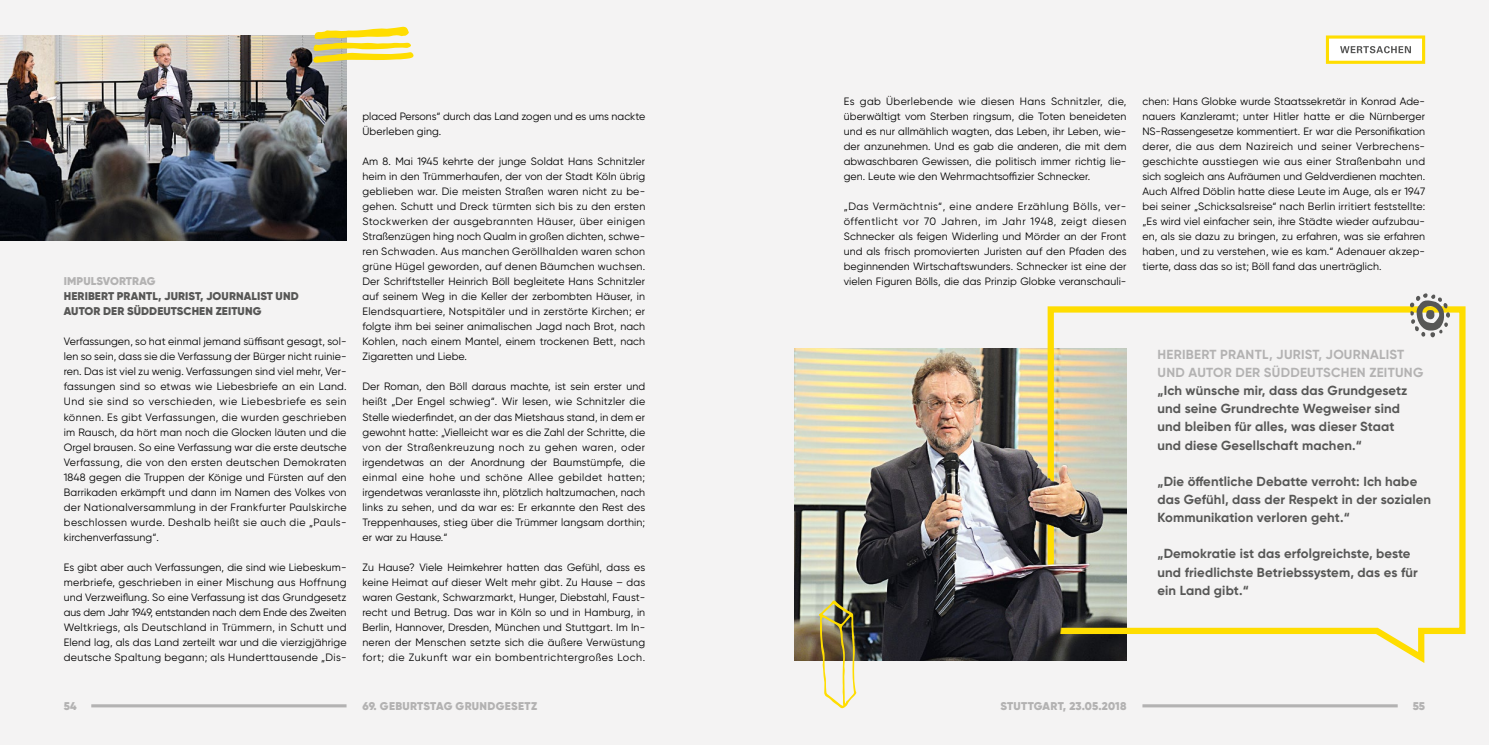
<style>
.page{position:relative;width:1489px;height:745px;background:#fff}
.page>*{position:absolute;margin:0;border:0;box-sizing:border-box;transform-origin:0 0}
.t1{font:700 13.12px/18.1px "Gilroy";letter-spacing:.01em;color:#575756}
.t2{font:700 13.12px/18.1px "Gilroy";letter-spacing:.02em;color:#b3b2b2}
.t3{font:900 11.25px/15px "Gilroy";letter-spacing:.01em;color:#575756}
.t4{font:900 11.25px "Gilroy";letter-spacing:.015em;color:#b3b2b2}
.t5{font:10.62px/15px "Gilroy";letter-spacing:.01em;color:#000;text-align:justify}
</style>
<div class="page">
<div style="left:0;top:0;width:1488px;height:744px;background:#f4f3f3"></div>
<img style="left:794px;top:348px;width:250px;height:312px">
<svg style="left:1044px;top:306px;width:422px;height:357px"></svg>
<img style="left:0;top:35px;width:346px;height:205px">
<img style="left:818px;top:600px;width:38px;height:108px">
<svg style="left:313px;top:26px;width:101px;height:37px"></svg>
<svg style="left:1409px;top:293px;width:40px;height:44px"></svg>
<svg style="left:91px;top:704px;width:255px;height:3px"></svg>
<svg style="left:1142px;top:704px;width:255px;height:3px"></svg>
<div style="left:1327px;top:37px;width:96px;height:25px;background:#fff"></div>
<div style="left:1325px;top:35px;width:99px;height:29px;border:3px solid #fd0"></div>
<svg style="left:1340px;top:46px;width:70px;height:7px"></svg>
<p class="t4" style="left:64px;top:274px;width:93px">IMPULSVORTRAG</p>
<p class="t3" style="left:64px;top:289px;width:236px">HERIBERT PRANTL, JURIST, JOURNALIST UND<br>AUTOR DER SÜDDEUTSCHEN ZEITUNG</p>
<p class="t5" style="left:64px;top:334px;width:284px;text-align:left">Verfassungen, so hat einmal jemand süffisant gesagt, sol&shy;len so sein, dass sie die Verfassung der Bürger nicht ruinie&shy;ren. Das ist viel zu wenig. Verfassungen sind viel mehr, Ver&shy;fassungen sind so etwas wie Liebesbriefe an ein Land.<br>Und sie sind so verschieden, wie Liebesbriefe es sein können. Es gibt Verfassungen, die wurden geschrieben im Rausch, da hört man noch die Glocken läuten und die Orgel brausen. So eine Verfassung war die erste deutsche Verfassung, die von den ersten deutschen Demokraten 1848 gegen die Truppen der Könige und Fürsten auf den Barrikaden erkämpft und dann im Namen des Volkes von der Nationalversammlung in der Frankfurter Paulskirche beschlossen wurde. Deshalb heißt sie auch die „Pauls&shy;kirchenverfassung“.</p>
<p class="t5" style="left:64px;top:559px;width:284px">Es gibt aber auch Verfassungen, die sind wie Liebeskum&shy;merbriefe, geschrieben in einer Mischung aus Hoffnung und Verzweiflung. So eine Verfassung ist das Grundgesetz aus dem Jahr 1949, entstanden nach dem Ende des Zweiten Weltkriegs, als Deutschland in Trümmern, in Schutt und Elend lag, als das Land zerteilt war und die vierzigjährige deutsche Spaltung begann; als Hunderttausende „Dis-</p>
<p class="t5" style="left:362px;top:109px;width:284px">placed Persons“ durch das Land zogen und es ums nackte<br>Überleben ging.</p>
<p class="t5" style="left:362px;top:154px;width:284px">Am 8. Mai 1945 kehrte der junge Soldat Hans Schnitzler heim in den Trümmerhaufen, der von der Stadt Köln übrig geblieben war. Die meisten Straßen waren nicht zu be&shy;gehen. Schutt und Dreck türmten sich bis zu den ersten Stockwerken der ausgebrannten Häuser, über einigen Straßenzügen hing noch Qualm in großen dichten, schwe&shy;ren Schwaden. Aus manchen Geröllhalden waren schon grüne Hügel geworden, auf denen Bäumchen wuchsen.<br>Der Schriftsteller Heinrich Böll begleitete Hans Schnitzler auf seinem Weg in die Keller der zerbombten Häuser, in Elendsquartiere, Notspitäler und in zerstörte Kirchen; er folgte ihm bei seiner animalischen Jagd nach Brot, nach Kohlen, nach einem Mantel, einem trockenen Bett, nach Zigaretten und Liebe.</p>
<p class="t5" style="left:362px;top:379px;width:284px">Der Roman, den Böll daraus machte, ist sein erster und heißt „Der Engel schwieg“. Wir lesen, wie Schnitzler die Stelle wiederfindet, an der das Mietshaus stand, in dem er gewohnt hatte: „Vielleicht war es die Zahl der Schritte, die von der Straßenkreuzung noch zu gehen waren, oder irgendetwas an der Anordnung der Baumstümpfe, die einmal eine hohe und schöne Allee gebildet hatten; irgendetwas veranlasste ihn, plötzlich haltzumachen, nach links zu sehen, und da war es: Er erkannte den Rest des Treppenhauses, stieg über die Trümmer langsam dorthin; er war zu Hause.“</p>
<p class="t5" style="left:362px;top:559px;width:284px">Zu Hause? Viele Heimkehrer hatten das Gefühl, dass es keine Heimat auf dieser Welt mehr gibt. Zu Hause – das waren Gestank, Schwarzmarkt, Hunger, Diebstahl, Faust&shy;recht und Betrug. Das war in Köln so und in Hamburg, in Berlin, Hannover, Dresden, München und Stuttgart. Im In&shy;neren der Menschen setzte sich die äußere Verwüstung fort; die Zukunft war ein bombentrichtergroßes Loch.</p>
<p class="t5" style="left:843px;top:94px;width:284px">Es gab Überlebende wie diesen Hans Schnitzler, die, überwältigt vom Sterben ringsum, die Toten beneideten und es nur allmählich wagten, das Leben, ihr Leben, wie&shy;der anzunehmen. Und es gab die anderen, die mit dem abwaschbaren Gewissen, die politisch immer richtig lie&shy;gen. Leute wie den Wehrmachtsoffizier Schnecker.</p>
<p class="t5" style="left:843px;top:199px;width:284px">„Das Vermächtnis“, eine andere Erzählung Bölls, ver&shy;öffentlicht vor 70 Jahren, im Jahr 1948, zeigt diesen Schnecker als feigen Widerling und Mörder an der Front und als frisch promovierten Juristen auf den Pfaden des beginnenden Wirtschaftswunders. Schnecker ist eine der vielen Figuren Bölls, die das Prinzip Globke veranschauli-</p>
<p class="t5" style="left:1142px;top:94px;width:284px;text-align:left">chen: Hans Globke wurde Staatssekretär in Konrad Ade&shy;nauers Kanzleramt; unter Hitler hatte er die Nürnberger NS-Rassengesetze kommentiert. Er war die Personifikation derer, die aus dem Nazireich und seiner Verbrechens&shy;geschichte ausstiegen wie aus einer Straßenbahn und sich sogleich ans Aufräumen und Geldverdienen machten.<br>Auch Alfred Döblin hatte diese Leute im Auge, als er 1947 bei seiner „Schicksalsreise“ nach Berlin irritiert feststellte: „Es wird viel einfacher sein, ihre Städte wieder aufzubau&shy;en, als sie dazu zu bringen, zu erfahren, was sie erfahren haben, und zu verstehen, wie es kam.“ Adenauer akzep&shy;tierte, dass das so ist; Böll fand das unerträglich.</p>
<p class="t2" style="left:1157px;top:345px;width:267px">HERIBERT PRANTL, JURIST, JOURNALIST<br>UND AUTOR DER SÜDDEUTSCHEN ZEITUNG</p>
<p class="t1" style="left:1157px;top:381px;width:251px">„Ich wünsche mir, dass das Grundgesetz und seine Grundrechte Wegweiser sind und bleiben für alles, was dieser Staat und diese Gesellschaft machen.“</p>
<p class="t1" style="left:1157px;top:472px;width:275px">„Die öffentliche Debatte verroht: Ich habe das Gefühl, dass der Respekt in der sozialen<br>Kommunikation verloren geht.“</p>
<p class="t1" style="left:1157px;top:544px;width:262px">„Demokratie ist das erfolgreichste, beste und friedlichste Betriebssystem, das es für ein Land gibt.“</p>
<p class="t4" style="left:64px;top:698px;width:14px">54</p>
<p class="t4" style="left:362px;top:698px;width:176px">69. GEBURTSTAG GRUNDGESETZ</p>
<p class="t4" style="left:1412px;top:698px;width:14px">55</p>
<p class="t4" style="left:1000px;top:698px;width:127px">STUTTGART, 23.05.2018</p>
</div>
